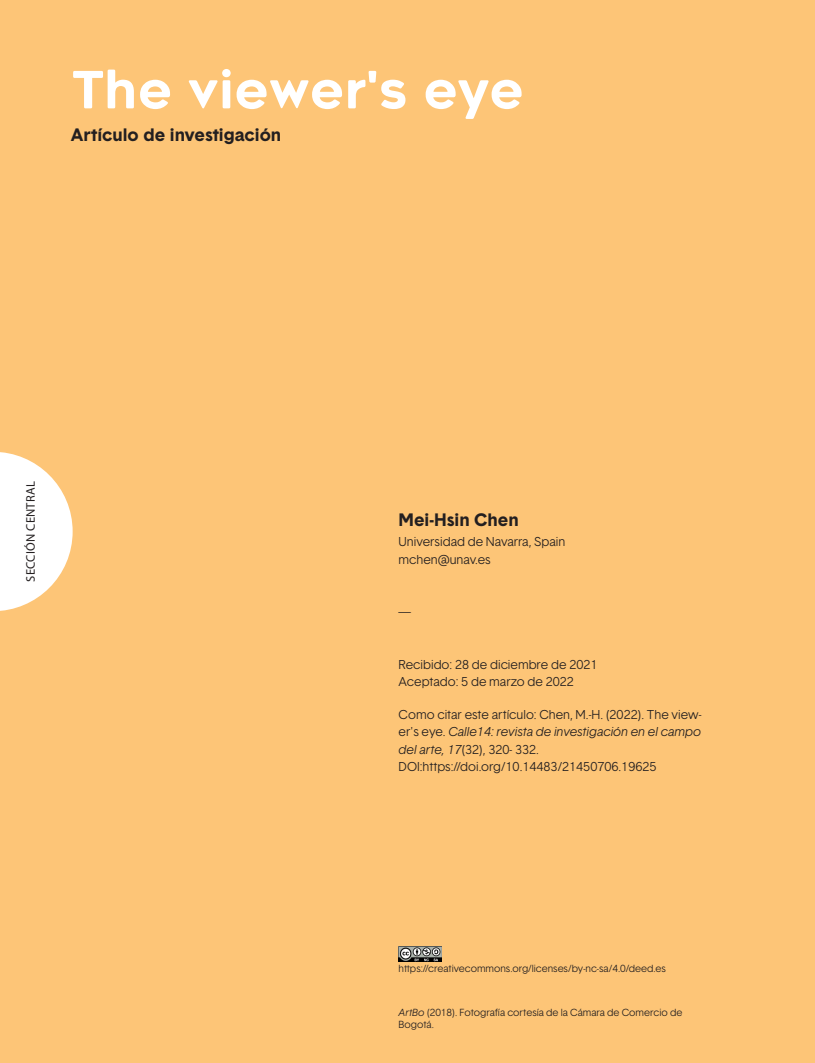
<style>
.page{position:relative;width:815px;height:1063px;background:#fdc577}
.page>*{position:absolute;margin:0;border:0;box-sizing:border-box;transform-origin:0 0}
.TÍTULO_ARTÍCULO{font:51.25px "Renogare Soft";color:#fff}
.NOMBRE_AUTOR{font:700 17.5px "Basetica";color:#231f20}
.INFO_PORTADILLAS{font:300 12.5px/17.5px "Basetica";color:#231f20;text-align:justify}
.PESTAÑA{font:12.5px "Myriad Pro";letter-spacing:.02em;color:#231f20}
.t1{font:300 10px/12px "Basetica";color:#231f20}
.s1{font-style:italic}
</style>
<div class="page">
<svg style="left:0;top:452px;width:73px;height:159px"></svg>
<img style="left:399px;top:947px;width:42px;height:15px">
<p class="TÍTULO_ARTÍCULO" style="left:71px;top:56px;width:455px">The viewer's eye</p>
<p class="NOMBRE_AUTOR" style="left:71px;top:123px;width:212px">Artículo de investigación</p>
<p class="PESTAÑA" style="left:23px;top:582px;width:102px;rotate:-90deg">SECCIÓN CENTRAL</p>
<p class="NOMBRE_AUTOR" style="left:399px;top:508px;width:122px">Mei-Hsin Chen</p>
<p class="INFO_PORTADILLAS" style="left:399px;top:533px;width:168px">Universidad de Navarra, Spain</p>
<p class="INFO_PORTADILLAS" style="left:399px;top:550px;width:94px">mchen@unav.es</p>
<p class="INFO_PORTADILLAS" style="left:399px;top:603px;width:14px">—</p>
<p class="INFO_PORTADILLAS" style="left:399px;top:655px;width:200px">Recibido: 28 de diciembre de 2021</p>
<p class="INFO_PORTADILLAS" style="left:399px;top:673px;width:177px">Aceptado: 5 de marzo de 2022</p>
<p class="INFO_PORTADILLAS" style="left:399px;top:705px;width:304px">Como citar este artículo: Chen, M.-H. (2022). The view&shy;er's eye. <span class="s1">Calle14: revista de investigación en el campo del arte, 17</span>(32), 320- 332.</p>
<p class="INFO_PORTADILLAS" style="left:399px;top:758px;width:259px">DOI:https://doi.org/10.14483/21450706.19625</p>
<p class="t1" style="left:399px;top:962px;width:269px">https://creativecommons.org/licenses/by-nc-sa/4.0/deed.es</p>
<p class="t1" style="left:399px;top:1006px;width:285px"><span class="s1">ArtBo</span> (2018). Fotografía cortesía de la Cámara de Comercio de<br>Bogotá.</p>
</div>
